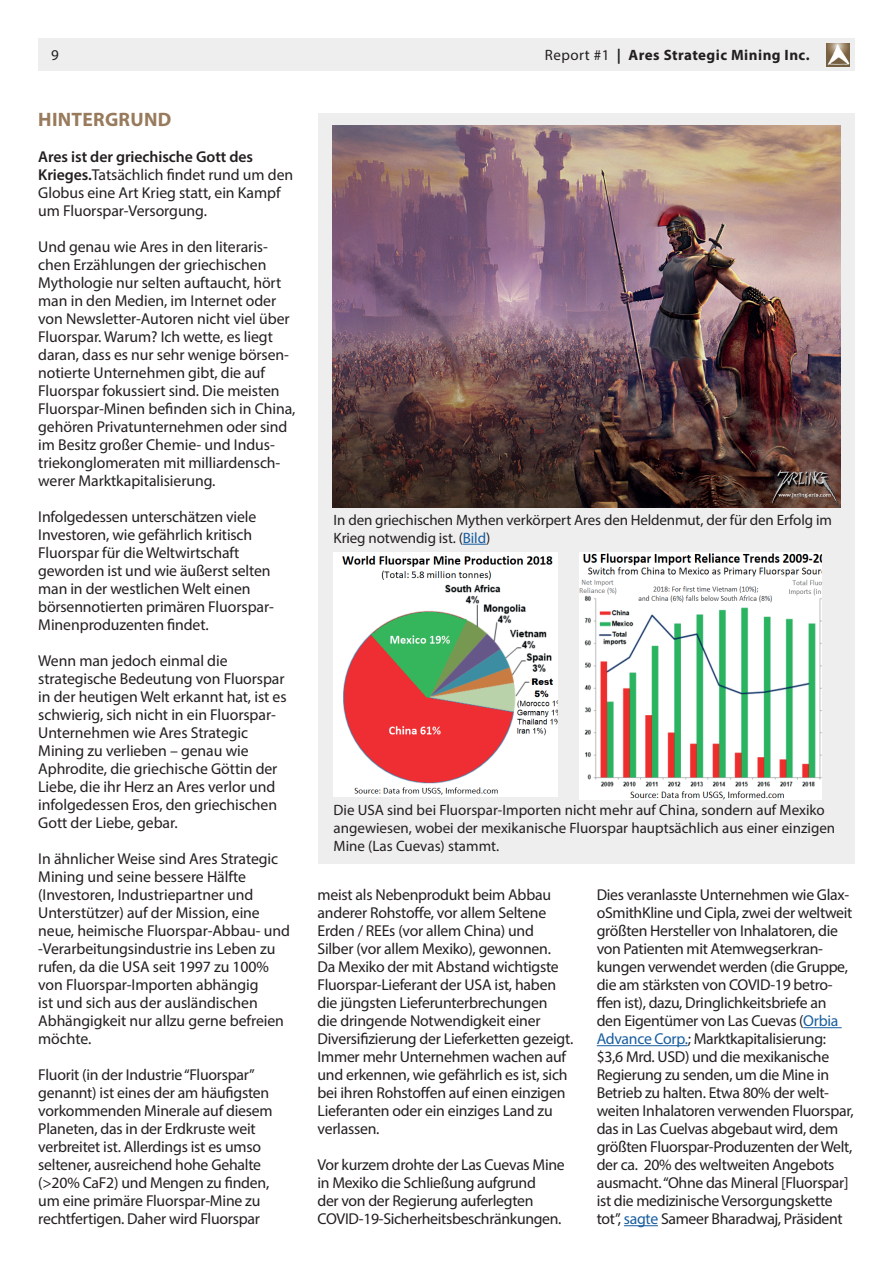
<style>
.page{position:relative;width:893px;height:1263px;background:#fff}
.page>*{position:absolute;margin:0;border:0;box-sizing:border-box;transform-origin:0 0}
.t1{font:700 19.5px "Myriad Pro";letter-spacing:.015em;color:#987b5c}
.t2{font:15.75px/18px "Myriad Pro";letter-spacing:-.015em;color:#231f20}
.t3{font:15px/18px "Myriad Pro";color:#231f20}
.t4{font:700 15px "Myriad Pro";letter-spacing:.03em;color:#231f20}
.s1{font-weight:400}
.s2{font-weight:600}
.s3{color:#175d9e}
</style>
<div class="page">
<hr style="left:803px;top:1027px;width:39px;height:1px;background:#175d9e">
<hr style="left:597px;top:1045px;width:91px;height:1px;background:#175d9e">
<hr style="left:624px;top:1225px;width:34px;height:1px;background:#175d9e">
<div style="left:38px;top:38px;width:817px;height:33px;background:#eeeeef"></div>
<img style="left:827px;top:43px;width:22px;height:23px">
<div style="left:319px;top:113px;width:536px;height:751px;background:#eeeeef"></div>
<svg style="left:463px;top:544px;width:23px;height:1px"></svg>
<img style="left:332px;top:126px;width:509px;height:381px">
<img style="left:333px;top:552px;width:225px;height:245px">
<img style="left:579px;top:552px;width:243px;height:247px">
<p class="t3" style="left:51px;top:46px;width:9px">9</p>
<p class="t4" style="left:545px;top:47px;width:266px"><span class="s1">Report #1</span> | Ares Strategic Mining Inc.</p>
<p class="t1" style="left:38px;top:109px;width:135px">HINTERGRUND</p>
<p class="t2" style="left:38px;top:147px;width:256px"><span class="s2">Ares ist der griechische Gott des Krieges.</span>Tatsächlich findet rund um den Globus eine Art Krieg statt, ein Kampf um Fluorspar-Versorgung.</p>
<p class="t2" style="left:38px;top:237px;width:259px">Und genau wie Ares in den literaris&shy;chen Erzählungen der griechischen Mythologie nur selten auftaucht, hört man in den Medien, im Internet oder von Newsletter-Autoren nicht viel über Fluorspar. Warum? Ich wette, es liegt daran, dass es nur sehr wenige börsen&shy;notierte Unternehmen gibt, die auf Fluorspar fokussiert sind. Die meisten Fluorspar-Minen befinden sich in China, gehören Privatunternehmen oder sind im Besitz großer Chemie- und Indus&shy;triekonglomeraten mit milliardensch&shy;werer Marktkapitalisierung.</p>
<p class="t2" style="left:38px;top:508px;width:237px">Infolgedessen unterschätzen viele Investoren, wie gefährlich kritisch Fluorspar für die Weltwirtschaft geworden ist und wie äußerst selten man in der westlichen Welt einen börsennotierten primären Fluorspar-Minenproduzenten findet.</p>
<p class="t2" style="left:38px;top:652px;width:250px">Wenn man jedoch einmal die strategische Bedeutung von Fluorspar in der heutigen Welt erkannt hat, ist es schwierig, sich nicht in ein Fluorspar-Unternehmen wie Ares Strategic Mining zu verlieben – genau wie Aphrodite, die griechische Göttin der Liebe, die ihr Herz an Ares verlor und infolgedessen Eros, den griechischen Gott der Liebe, gebar.</p>
<p class="t2" style="left:38px;top:850px;width:253px">In ähnlicher Weise sind Ares Strategic Mining und seine bessere Hälfte (Investoren, Industriepartner und Unterstützer) auf der Mission, eine neue, heimische Fluorspar-Abbau- und -Verarbeitungsindustrie ins Leben zu rufen, da die USA seit 1997 zu 100% von Fluorspar-Importen abhängig<br>ist und sich aus der ausländischen Abhängigkeit nur allzu gerne befreien möchte.</p>
<p class="t2" style="left:38px;top:1066px;width:236px">Fluorit (in der Industrie “Fluorspar” genannt) ist eines der am häufigsten vorkommenden Minerale auf diesem Planeten, das in der Erdkruste weit verbreitet ist. Allerdings ist es umso seltener, ausreichend hohe Gehalte (&gt;20% CaF2) und Mengen zu finden, um eine primäre Fluorspar-Mine zu rechtfertigen. Daher wird Fluorspar</p>
<p class="t3" style="left:334px;top:510px;width:500px">In den griechischen Mythen verkörpert Ares den Heldenmut, der für den Erfolg im<br>Krieg notwendig ist. (<span class="s3">Bild</span>)</p>
<p class="t3" style="left:334px;top:801px;width:503px">Die USA sind bei Fluorspar-Importen nicht mehr auf China, sondern auf Mexiko angewiesen, wobei der mexikanische Fluorspar hauptsächlich aus einer einzigen<br>Mine (Las Cuevas) stammt.</p>
<p class="t2" style="left:317px;top:886px;width:257px">meist als Nebenprodukt beim Abbau anderer Rohstoffe, vor allem Seltene Erden / REEs (vor allem China) und Silber (vor allem Mexiko), gewonnen.<br>Da Mexiko der mit Abstand wichtigste Fluorspar-Lieferant der USA ist, haben die jüngsten Lieferunterbrechungen<br>die dringende Notwendigkeit einer Diversifizierung der Lieferketten gezeigt.<br>Immer mehr Unternehmen wachen auf und erkennen, wie gefährlich es ist, sich bei ihren Rohstoffen auf einen einzigen Lieferanten oder ein einziges Land zu verlassen.</p>
<p class="t2" style="left:317px;top:1156px;width:249px">Vor kurzem drohte der Las Cuevas Mine in Mexiko die Schließung aufgrund<br>der von der Regierung auferlegten COVID-19-Sicherheitsbeschränkungen.</p>
<p class="t2" style="left:597px;top:885px;width:258px">Dies veranlasste Unternehmen wie Glax&shy;oSmithKline und Cipla, zwei der weltweit größten Hersteller von Inhalatoren, die von Patienten mit Atemwegserkran&shy;kungen verwendet werden (die Gruppe, die am stärksten von COVID-19 betro&shy;ffen ist), dazu, Dringlichkeitsbriefe an den Eigentümer von Las Cuevas (<span class="s3">Orbia Advance Corp.</span>; Marktkapitalisierung: $3,6 Mrd. USD) und die mexikanische Regierung zu senden, um die Mine in Betrieb zu halten. Etwa 80% der welt&shy;weiten Inhalatoren verwenden Fluorspar, das in Las Cuelvas abgebaut wird, dem größten Fluorspar-Produzenten der Welt, der ca. 20% des weltweiten Angebots ausmacht. “Ohne das Mineral [Fluorspar] ist die medizinische Versorgungskette tot”, <span class="s3">sagte</span> Sameer Bharadwaj, Präsident</p>
</div>
